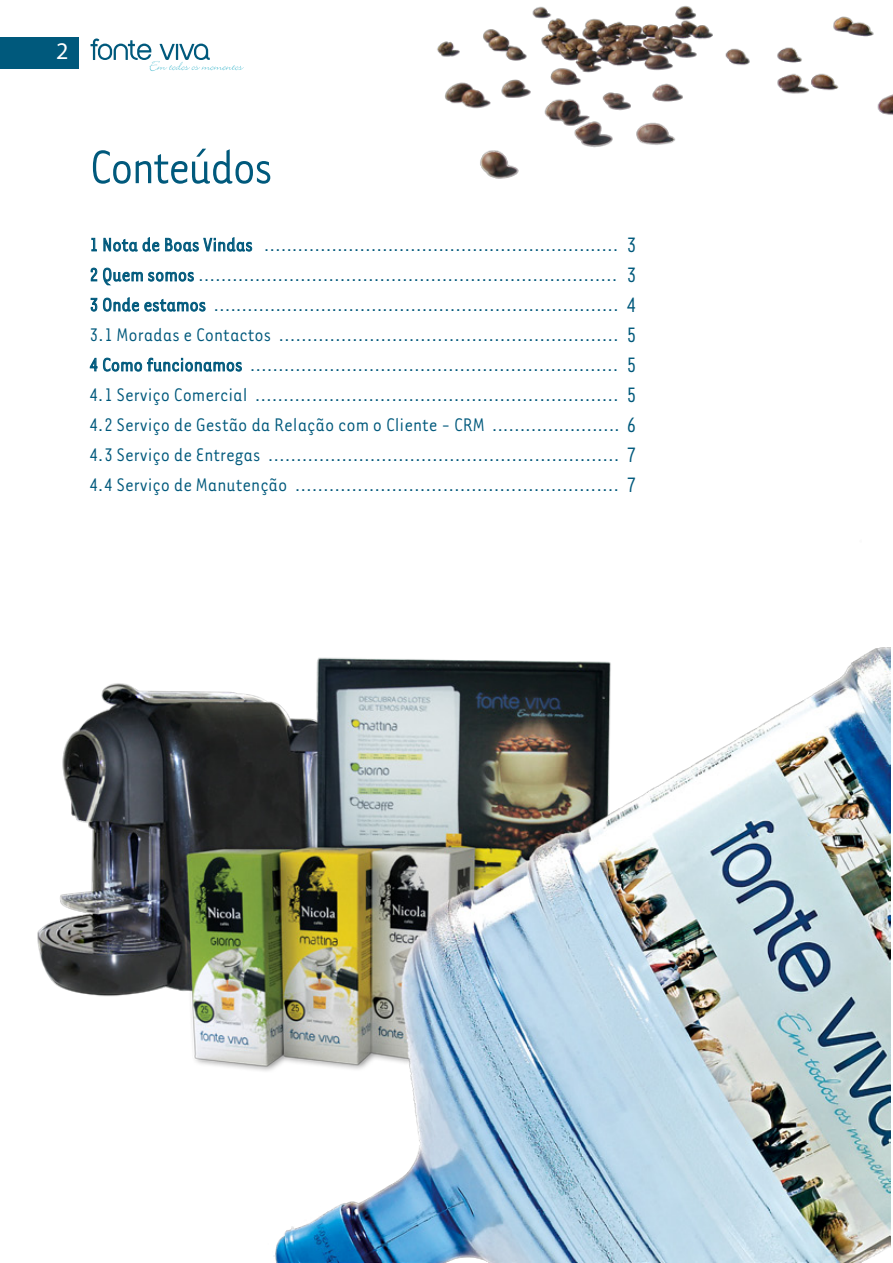
<style>
.page{position:relative;width:893px;height:1263px;background:#fff}
.page>*{position:absolute;margin:0;border:0;box-sizing:border-box;transform-origin:0 0}
.t1{font:54px "Tarzana Narrow";letter-spacing:-.04em;color:#00597c}
.t2{font:24px/30px "Tarzana Narrow";color:#00597c;text-align:justify}
.t3{font:24px "Myriad";color:#fff}
.t4{font:21px/30px "Tarzana Narrow";color:#00597c;text-align:justify}
</style>
<div class="page">
<img style="left:3px;top:15px;width:887px;height:1247px">
<svg style="left:91px;top:238px;width:6px;height:14px"></svg>
<svg style="left:103px;top:237px;width:149px;height:16px"></svg>
<svg style="left:91px;top:267px;width:103px;height:19px"></svg>
<svg style="left:90px;top:297px;width:116px;height:15px"></svg>
<svg style="left:90px;top:357px;width:152px;height:15px"></svg>
<svg style="left:91px;top:38px;width:153px;height:33px"></svg>
<div style="left:0;top:37px;width:79px;height:31px;background:#00597c"></div>
<p class="t3" style="left:56px;top:39px;width:14px">2</p>
<h1 class="t1" style="left:90px;top:134px;width:185px">Conteúdos</h1>
<p class="t4" style="left:90px;top:229px;width:532px">1 Nota de Boas Vindas ...............................................................<br>2 Quem somos ..........................................................................<br>3 Onde estamos ........................................................................<br>3.1 Moradas e Contactos ............................................................<br>4 Como funcionamos .................................................................<br>4.1 Serviço Comercial ................................................................<br>4.2 Serviço de Gestão da Relação com o Cliente - CRM .......................<br>4.3 Serviço de Entregas ..............................................................<br>4.4 Serviço de Manutenção .........................................................</p>
<p class="t2" style="left:627px;top:229px;width:12px">3<br>3<br>4<br>5<br>5<br>5<br>6<br>7<br>7</p>
</div>
